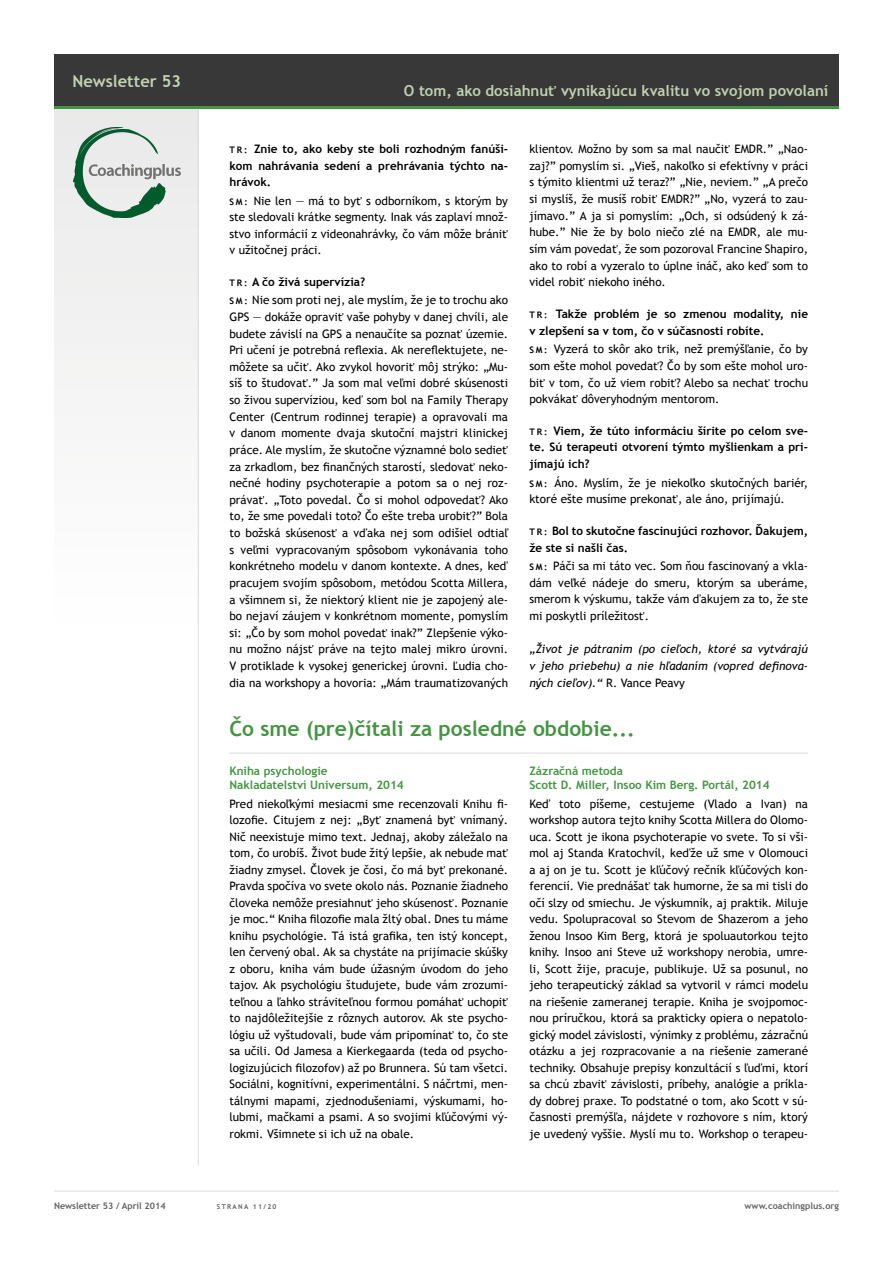
<style>
.page{position:relative;width:893px;height:1263px;background:#fff}
.page>*{position:absolute;margin:0;border:0;box-sizing:border-box;transform-origin:0 0}
.t1{font:700 21px "Trebuchet MS";color:#449542}
.t2{font:700 16.5px "Trebuchet MS";color:#c0d2b0}
.t3{font:700 15px "Trebuchet MS";color:#c0d2b0}
.t4{font:11.7px/16.6px "Trebuchet MS";color:#000;text-align:justify}
.t5{font:700 11.7px/16.6px "Trebuchet MS";color:#000;text-align:justify}
.t6{font:italic 11.7px/16.6px "Trebuchet MS";color:#000;text-align:justify}
.t7{font:700 11.7px/14.1px "Trebuchet MS";color:#449542}
.t8{font:700 9px "Trebuchet MS";color:#636362}
.t9{font:700 6.75px "Trebuchet MS";letter-spacing:.2em;color:#636362}
.s1{font-size:9px}
.s2{font-weight:700;font-size:9px}
.s3{font-style:normal}
.s4{font-weight:700}
</style>
<div class="page">
<div style="left:54px;top:106px;width:145px;height:525px;background:#f5f5f5"></div>
<hr style="left:54px;top:1191px;width:785px;height:1px;background:#dadad9">
<hr style="left:198px;top:108px;width:1px;height:1057px;background:#dadad9">
<div style="left:54px;top:54px;width:785px;height:53px;background:#383838"></div>
<hr style="left:54px;top:106px;width:785px;height:3px;background:#449542">
<img style="left:74px;top:127px;width:106px;height:91px">
<hr style="left:229px;top:753px;width:579px;height:1px;background:#dadad9">
<h2 class="t2" style="left:72px;top:70px;width:110px">Newsletter 53</h2>
<p class="t3" style="left:404px;top:81px;width:426px">O tom, ako dosiahnuť vynikajúcu kvalitu vo svojom povolaní</p>
<p class="t4" style="left:529px;top:141px;width:280px">klientov. Možno by som sa mal naučiť EMDR.” „Nao&shy;zaj?” pomyslím si. „Vieš, nakoľko si efektívny v práci s týmito klientmi už teraz?” „Nie, neviem.” „A prečo si myslíš, že musíš robiť EMDR?” „No, vyzerá to zau&shy;jímavo.” A ja si pomyslím: „Och, si odsúdený k zá&shy;hube.” Nie že by bolo niečo zlé na EMDR, ale mu&shy;sím vám povedať, že som pozoroval Francine Shapiro, ako to robí a vyzeralo to úplne ináč, ako keď som to videl robiť niekoho iného.</p>
<p class="t5" style="left:529px;top:306px;width:280px"><span class="s1">TR :</span> Takže problém je so zmenou modality, nie v zlepšení sa v tom, čo v súčasnosti robíte.</p>
<p class="t4" style="left:529px;top:341px;width:280px"><span class="s2">S M :</span> Vyzerá to skôr ako trik, než premýšľanie, čo by som ešte mohol povedať? Čo by som ešte mohol uro&shy;biť v tom, čo už viem robiť? Alebo sa nechať trochu pokvákať dôveryhodným mentorom.</p>
<p class="t5" style="left:529px;top:422px;width:280px"><span class="s1">TR :</span> Viem, že túto informáciu šírite po celom sve&shy;te. Sú terapeuti otvorení týmto myšlienkam a pri&shy;jímajú ich?</p>
<p class="t4" style="left:529px;top:474px;width:280px"><span class="s2">S M :</span> Áno. Myslím, že je niekoľko skutočných bariér, ktoré ešte musíme prekonať, ale áno, prijímajú.</p>
<p class="t5" style="left:529px;top:522px;width:280px"><span class="s1">TR :</span> Bol to skutočne fascinujúci rozhovor. Ďakujem, že ste si našli čas.</p>
<p class="t4" style="left:529px;top:558px;width:280px"><span class="s2">S M :</span> Páči sa mi táto vec. Som ňou fascinovaný a vkla&shy;dám veľké nádeje do smeru, ktorým sa uberáme, smerom k výskumu, takže vám ďakujem za to, že ste mi poskytli príležitosť.</p>
<p class="t6" style="left:529px;top:641px;width:280px">„Život je pátraním (po cieľoch, ktoré sa vytvárajú v jeho priebehu) a nie hľadaním (vopred definova&shy;ných cieľov).“ <span class="s3">R. Vance Peavy</span></p>
<h1 class="t1" style="left:229px;top:715px;width:407px">Čo sme (pre)čítali za posledné obdobie...</h1>
<p class="t7" style="left:229px;top:763px;width:176px">Kniha psychologie<br>Nakladatelství Universum, 2014</p>
<p class="t4" style="left:229px;top:795px;width:280px">Pred niekoľkými mesiacmi sme recenzovali Knihu fi&shy;lozofie. Citujem z nej: „Byť znamená byť vnímaný.<br>Nič neexistuje mimo text. Jednaj, akoby záležalo na tom, čo urobíš. Život bude žitý lepšie, ak nebude mať žiadny zmysel. Človek je čosi, čo má byť prekonané.<br>Pravda spočíva vo svete okolo nás. Poznanie žiadneho človeka nemôže presiahnuť jeho skúsenosť. Poznanie je moc.“ Kniha filozofie mala žltý obal. Dnes tu máme knihu psychológie. Tá istá grafika, ten istý koncept, len červený obal. Ak sa chystáte na prijímacie skúšky z oboru, kniha vám bude úžasným úvodom do jeho tajov. Ak psychológiu študujete, bude vám zrozumi&shy;teľnou a ľahko stráviteľnou formou pomáhať uchopiť to najdôležitejšie z rôznych autorov. Ak ste psycho&shy;lógiu už vyštudovali, bude vám pripomínať to, čo ste sa učili. Od Jamesa a Kierkegaarda (teda od psycho&shy;logizujúcich filozofov) až po Brunnera. Sú tam všetci.<br>Sociálni, kognitívni, experimentálni. S náčrtmi, men&shy;tálnymi mapami, zjednodušeniami, výskumami, ho&shy;lubmi, mačkami a psami. A so svojimi kľúčovými vý&shy;rokmi. Všimnete si ich už na obale.</p>
<p class="t5" style="left:229px;top:140px;width:280px"><span class="s1">TR :</span> Znie to, ako keby ste boli rozhodným fanúši&shy;kom nahrávania sedení a prehrávania týchto na&shy;hrávok.</p>
<p class="t4" style="left:229px;top:192px;width:280px"><span class="s2">S M :</span> Nie len — má to byť s odborníkom, s ktorým by ste sledovali krátke segmenty. Inak vás zaplaví množ&shy;stvo informácií z videonahrávky, čo vám môže brániť v užitočnej práci.</p>
<p class="t4" style="left:229px;top:273px;width:280px;line-height:18.3px"><span class="s2">TR :</span> <span class="s4">A čo živá supervízia?<br></span><span class="s2">S M :</span> Nie som proti nej, ale myslím, že je to trochu ako</p>
<p class="t4" style="left:229px;top:309px;width:280px">GPS — dokáže opraviť vaše pohyby v danej chvíli, ale budete závislí na GPS a nenaučíte sa poznať územie.<br>Pri učení je potrebná reflexia. Ak nereflektujete, ne&shy;môžete sa učiť. Ako zvykol hovoriť môj strýko: „Mu&shy;síš to študovať.” Ja som mal veľmi dobré skúsenosti so živou supervíziou, keď som bol na Family Therapy Center (Centrum rodinnej terapie) a opravovali ma v danom momente dvaja skutoční majstri klinickej práce. Ale myslím, že skutočne významné bolo sedieť za zrkadlom, bez finančných starostí, sledovať neko&shy;nečné hodiny psychoterapie a potom sa o nej roz&shy;právať. „Toto povedal. Čo si mohol odpovedať? Ako to, že sme povedali toto? Čo ešte treba urobiť?” Bola to božská skúsenosť a vďaka nej som odišiel odtiaľ s veľmi vypracovaným spôsobom vykonávania toho konkrétneho modelu v danom kontexte. A dnes, keď pracujem svojím spôsobom, metódou Scotta Millera, a všimnem si, že niektorý klient nie je zapojený ale&shy;bo nejaví záujem v konkrétnom momente, pomyslím si: „Čo by som mohol povedať inak?” Zlepšenie výko&shy;nu možno nájsť práve na tejto malej mikro úrovni.<br>V protiklade k vysokej generickej úrovni. Ľudia cho&shy;dia na workshopy a hovoria: „Mám traumatizovaných</p>
<p class="t7" style="left:529px;top:763px;width:242px">Zázračná metoda<br>Scott D. Miller, Insoo Kim Berg. Portál, 2014</p>
<p class="t4" style="left:529px;top:795px;width:280px">Keď toto píšeme, cestujeme (Vlado a Ivan) na workshop autora tejto knihy Scotta Millera do Olomo&shy;uca. Scott je ikona psychoterapie vo svete. To si vši&shy;mol aj Standa Kratochvíl, keďže už sme v Olomouci a aj on je tu. Scott je kľúčový rečník kľúčových kon&shy;ferencií. Vie prednášať tak humorne, že sa mi tisli do očí slzy od smiechu. Je výskumník, aj praktik. Miluje vedu. Spolupracoval so Stevom de Shazerom a jeho ženou Insoo Kim Berg, ktorá je spoluautorkou tejto knihy. Insoo ani Steve už workshopy nerobia, umre&shy;li, Scott žije, pracuje, publikuje. Už sa posunul, no jeho terapeutický základ sa vytvoril v rámci modelu na riešenie zameranej terapie. Kniha je svojpomoc&shy;nou príručkou, ktorá sa prakticky opiera o nepatolo&shy;gický model závislosti, výnimky z problému, zázračnú otázku a jej rozpracovanie a na riešenie zamerané techniky. Obsahuje prepisy konzultácií s ľuďmi, ktorí sa chcú zbaviť závislosti, príbehy, analógie a príkla&shy;dy dobrej praxe. To podstatné o tom, ako Scott v sú&shy;časnosti premýšľa, nájdete v rozhovore s ním, ktorý je uvedený vyššie. Myslí mu to. Workshop o terapeu-</p>
<p class="t8" style="left:54px;top:1200px;width:113px">Newsletter 53 / Apríl 2014</p>
<p class="t9" style="left:217px;top:1202px;width:61px">strana 11/20</p>
<p class="t8" style="left:745px;top:1200px;width:96px">www.coachingplus.org</p>
</div>
